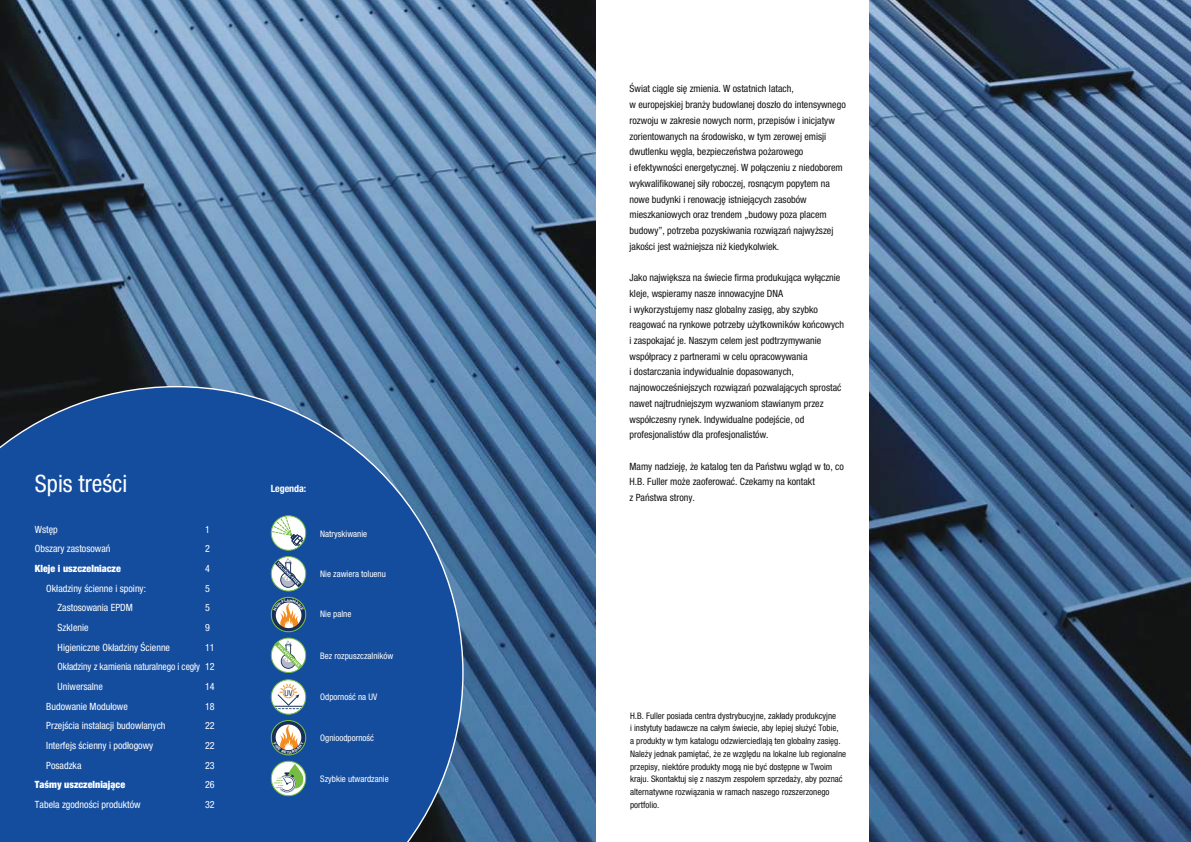
<style>
.page{position:relative;width:1191px;height:842px;background:#fff}
.page>*{position:absolute;margin:0;border:0;box-sizing:border-box;transform-origin:0 0}
.t1{font:condensed 24px "Helvetica Neue LT Pro";color:#fff}
.t2{font:condensed 10px/15.7px "Helvetica Neue LT Pro";color:#111213}
.t3{font:condensed 10px/19.7px "Helvetica Neue LT Pro";color:#fff}
.t4{font:900 condensed 10px "Helvetica Neue LT Pro";color:#fff}
.t5{font:condensed 10px/19.7px "Helvetica Neue LT Std";color:#fff}
.t6{font:700 condensed 10px "Helvetica Neue LT Pro";letter-spacing:-.01em;color:#fff}
.t7{font:condensed 9px/12.8px "Helvetica Neue LT Pro";color:#111213}
.t8{font:condensed 9px "Helvetica Neue LT Pro";color:#fff}
.t9{font:condensed 8.1px "Helvetica Neue LT Std";color:#152d5b}
</style>
<div class="page">
<img style="left:0;top:0;width:1191px;height:842px">
<div style="left:596px;top:0;width:272px;height:842px;background:#fff"></div>
<svg style="left:0;top:386px;width:463px;height:456px;background:#1a509b"></svg>
<svg style="left:271px;top:556px;width:35px;height:35px"></svg>
<div style="left:271px;top:556px;width:35px;height:35px;border:1px solid #75bc41;border-radius:50%"></div>
<div style="left:271px;top:597px;width:35px;height:35px;border:1px solid #75bc41;border-radius:50%"></div>
<svg style="left:272px;top:516px;width:34px;height:34px"></svg>
<div style="left:271px;top:515px;width:35px;height:36px;border:1px solid #75bc41;border-radius:50%"></div>
<svg style="left:271px;top:638px;width:34px;height:34px"></svg>
<div style="left:271px;top:637px;width:35px;height:36px;border:1px solid #75bc41;border-radius:50%"></div>
<svg style="left:271px;top:680px;width:35px;height:34px"></svg>
<svg style="left:271px;top:683px;width:34px;height:26px"></svg>
<div style="left:271px;top:679px;width:35px;height:36px;border:1px solid #75bc41;border-radius:50%"></div>
<svg style="left:271px;top:761px;width:35px;height:35px"></svg>
<svg style="left:273px;top:764px;width:30px;height:29px"></svg>
<div style="left:271px;top:761px;width:35px;height:35px;border:1px solid #75bc41;border-radius:50%"></div>
<svg style="left:271px;top:598px;width:35px;height:34px"></svg>
<svg style="left:271px;top:720px;width:35px;height:35px"></svg>
<h1 class="t1" style="left:35px;top:470px;width:94px">Spis treści</h1>
<p class="t3" style="left:35px;top:519px;width:77px">Wstęp<br>Obszary zastosowań</p>
<p class="t4" style="left:35px;top:562px;width:87px">Kleje i uszczelniacze</p>
<p class="t3" style="left:46px;top:578px;width:101px">Okładziny ścienne i spoiny:</p>
<p class="t5" style="left:205px;top:578px;width:6px">5<br>5</p>
<p class="t5" style="left:205px;top:519px;width:6px;text-align:justify">1<br>2<br>4</p>
<p class="t3" style="left:58px;top:598px;width:144px">Zastosowania EPDM<br>Szklenie<br>Higieniczne Okładziny Ścienne<br>Okładziny z kamienia naturalnego i cegły<br>Uniwersalne</p>
<p class="t5" style="left:205px;top:617px;width:11px">9<br>11<br>12<br>14<br>18</p>
<p class="t3" style="left:46px;top:696px;width:121px">Budowanie Modułowe<br>Przejścia instalacji budowlanych<br>Interfejs ścienny i podłogowy<br>Posadzka</p>
<p class="t5" style="left:205px;top:716px;width:11px;text-align:justify">22<br>22<br>23</p>
<p class="t4" style="left:35px;top:778px;width:92px">Taśmy uszczelniające</p>
<p class="t3" style="left:35px;top:794px;width:107px">Tabela zgodności produktów</p>
<p class="t5" style="left:205px;top:775px;width:11px">26<br>32</p>
<p class="t6" style="left:271px;top:482px;width:37px">Legenda:</p>
<p class="t9" style="left:284px;top:688px;width:9px">UV</p>
<p class="t8" style="left:320px;top:528px;width:48px">Natryskiwanie</p>
<p class="t8" style="left:320px;top:569px;width:67px">Nie zawiera toluenu</p>
<p class="t8" style="left:320px;top:609px;width:33px">Nie palne</p>
<p class="t8" style="left:320px;top:650px;width:74px">Bez rozpuszczalników</p>
<p class="t8" style="left:320px;top:692px;width:58px">Odporność na UV</p>
<p class="t8" style="left:320px;top:732px;width:55px">Ognioodporność</p>
<p class="t8" style="left:320px;top:773px;width:70px">Szybkie utwardzanie</p>
<p class="t2" style="left:629px;top:81px;width:218px">Świat ciągle się zmienia. W ostatnich latach,<br>w europejskiej branży budowlanej doszło do intensywnego rozwoju w zakresie nowych norm, przepisów i inicjatyw zorientowanych na środowisko, w tym zerowej emisji dwutlenku węgla, bezpieczeństwa pożarowego<br>i efektywności energetycznej. W połączeniu z niedoborem wykwalifikowanej siły roboczej, rosnącym popytem na nowe budynki i renowację istniejących zasobów mieszkaniowych oraz trendem „budowy poza placem budowy”, potrzeba pozyskiwania rozwiązań najwyższej jakości jest ważniejsza niż kiedykolwiek.</p>
<p class="t2" style="left:629px;top:270px;width:216px">Jako największa na świecie firma produkująca wyłącznie kleje, wspieramy nasze innowacyjne DNA<br>i wykorzystujemy nasz globalny zasięg, aby szybko reagować na rynkowe potrzeby użytkowników końcowych i zaspokajać je. Naszym celem jest podtrzymywanie współpracy z partnerami w celu opracowywania<br>i dostarczania indywidualnie dopasowanych, najnowocześniejszych rozwiązań pozwalających sprostać nawet najtrudniejszym wyzwaniom stawianym przez współczesny rynek. Indywidualne podejście, od profesjonalistów dla profesjonalistów.</p>
<p class="t2" style="left:629px;top:458px;width:216px">Mamy nadzieję, że katalog ten da Państwu wgląd w to, co<br>H.B. Fuller może zaoferować. Czekamy na kontakt<br>z Państwa strony.</p>
<p class="t7" style="left:630px;top:709px;width:218px">H.B. Fuller posiada centra dystrybucyjne, zakłady produkcyjne<br>i instytuty badawcze na całym świecie, aby lepiej służyć Tobie,<br>a produkty w tym katalogu odzwierciedlają ten globalny zasięg.<br>Należy jednak pamiętać, że ze względu na lokalne lub regionalne przepisy, niektóre produkty mogą nie być dostępne w Twoim kraju. Skontaktuj się z naszym zespołem sprzedaży, aby poznać alternatywne rozwiązania w ramach naszego rozszerzonego portfolio.</p>
</div>
